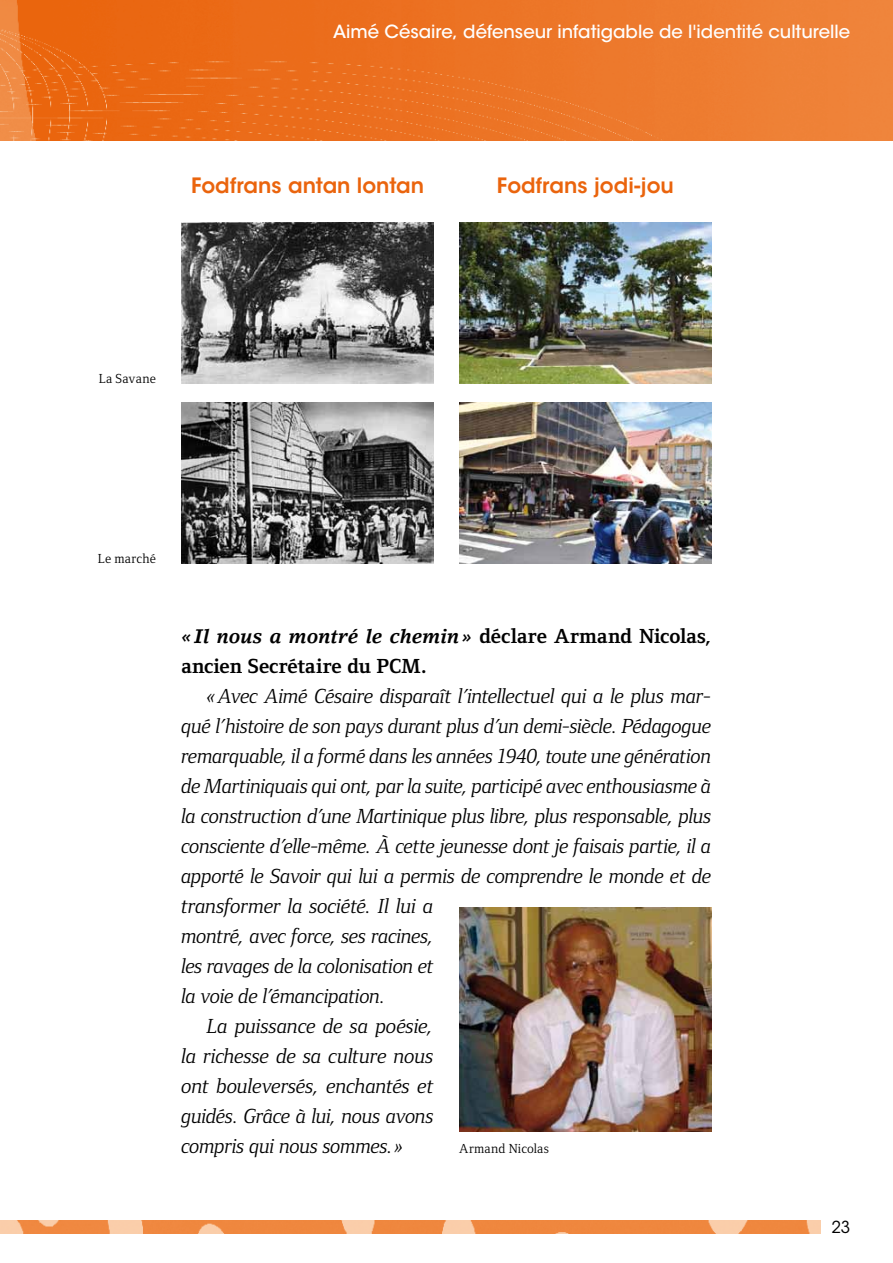
<style>
.page{position:relative;width:893px;height:1263px;background:#fff}
.page>*{position:absolute;margin:0;border:0;box-sizing:border-box;transform-origin:0 0}
.t1{font:italic 21px "Foundry Form Serif";letter-spacing:-.015em;color:#000}
.t2{font:600 21px "ITC Avant Garde Std";color:#ea640d}
.t3{font:700 21px "Foundry Form Serif";letter-spacing:.005em;color:#000}
.t4{font:italic 700 19.5px "Lino Letter";letter-spacing:-.005em;color:#000}
.t5{font:500 18px "ITC Avant Garde Std";color:#fff}
.t6{font:16.5px "ITC Avant Garde Std";color:#000}
.t7{font:13.5px "Foundry Form Serif";letter-spacing:.015em;color:#000}
.s1{font-family:"Foundry Form Serif";font-style:normal;font-size:21px}
</style>
<div class="page">
<img style="left:0;top:0;width:893px;height:140px">
<img style="left:1px;top:1220px;width:820px;height:13px">
<svg style="left:0;top:1220px;width:1px;height:13px"></svg>
<img style="left:459px;top:907px;width:252px;height:225px">
<img style="left:181px;top:223px;width:253px;height:160px">
<img style="left:181px;top:403px;width:253px;height:160px">
<img style="left:459px;top:223px;width:252px;height:160px">
<img style="left:459px;top:403px;width:252px;height:160px">
<p class="t5" style="left:333px;top:21px;width:519px">Aimé Césaire, défenseur infatigable de l'identité culturelle</p>
<p class="t2" style="left:191px;top:172px;width:235px">Fodfrans antan lontan</p>
<p class="t2" style="left:497px;top:172px;width:178px">Fodfrans jodi-jou</p>
<p class="t7" style="left:99px;top:371px;width:58px">La Savane</p>
<p class="t7" style="left:98px;top:551px;width:59px">Le marché</p>
<p class="t4" style="left:181px;top:624px;width:532px">«Il nous a montré le chemin» <span class="s1">déclare Armand Nicolas,</span></p>
<p class="t3" style="left:181px;top:654px;width:247px">ancien Secrétaire du PCM.</p>
<p class="t1" style="left:207px;top:684px;width:506px">« Avec Aimé Césaire disparaît l’intellectuel qui a le plus mar-</p>
<p class="t1" style="left:181px;top:714px;width:532px">qué l’histoire de son pays durant plus d’un demi-siècle. Pédagogue</p>
<p class="t1" style="left:181px;top:744px;width:531px">remarquable, il a formé dans les années 1940, toute une génération</p>
<p class="t1" style="left:181px;top:774px;width:532px">de Martiniquais qui ont, par la suite, participé avec enthousiasme à</p>
<p class="t1" style="left:181px;top:804px;width:532px">la construction d’une Martinique plus libre, plus responsable, plus</p>
<p class="t1" style="left:181px;top:834px;width:532px">consciente d’elle-même. À cette jeunesse dont je faisais partie, il a</p>
<p class="t1" style="left:181px;top:864px;width:532px">apporté le Savoir qui lui a permis de comprendre le monde et de</p>
<p class="t1" style="left:181px;top:894px;width:254px">transformer la société. Il lui a</p>
<p class="t1" style="left:181px;top:924px;width:254px">montré, avec force, ses racines,</p>
<p class="t1" style="left:181px;top:954px;width:254px">les ravages de la colonisation et</p>
<p class="t1" style="left:181px;top:984px;width:205px">la voie de l’émancipation.</p>
<p class="t1" style="left:207px;top:1014px;width:228px">La puissance de sa poésie,</p>
<p class="t1" style="left:181px;top:1044px;width:254px">la richesse de sa culture nous</p>
<p class="t1" style="left:181px;top:1074px;width:254px">ont bouleversés, enchantés et</p>
<p class="t1" style="left:181px;top:1104px;width:254px">guidés. Grâce à lui, nous avons</p>
<p class="t1" style="left:181px;top:1134px;width:224px">compris qui nous sommes. »</p>
<p class="t7" style="left:459px;top:1141px;width:91px">Armand Nicolas</p>
<p class="t6" style="left:831px;top:1217px;width:21px">23</p>
</div>
